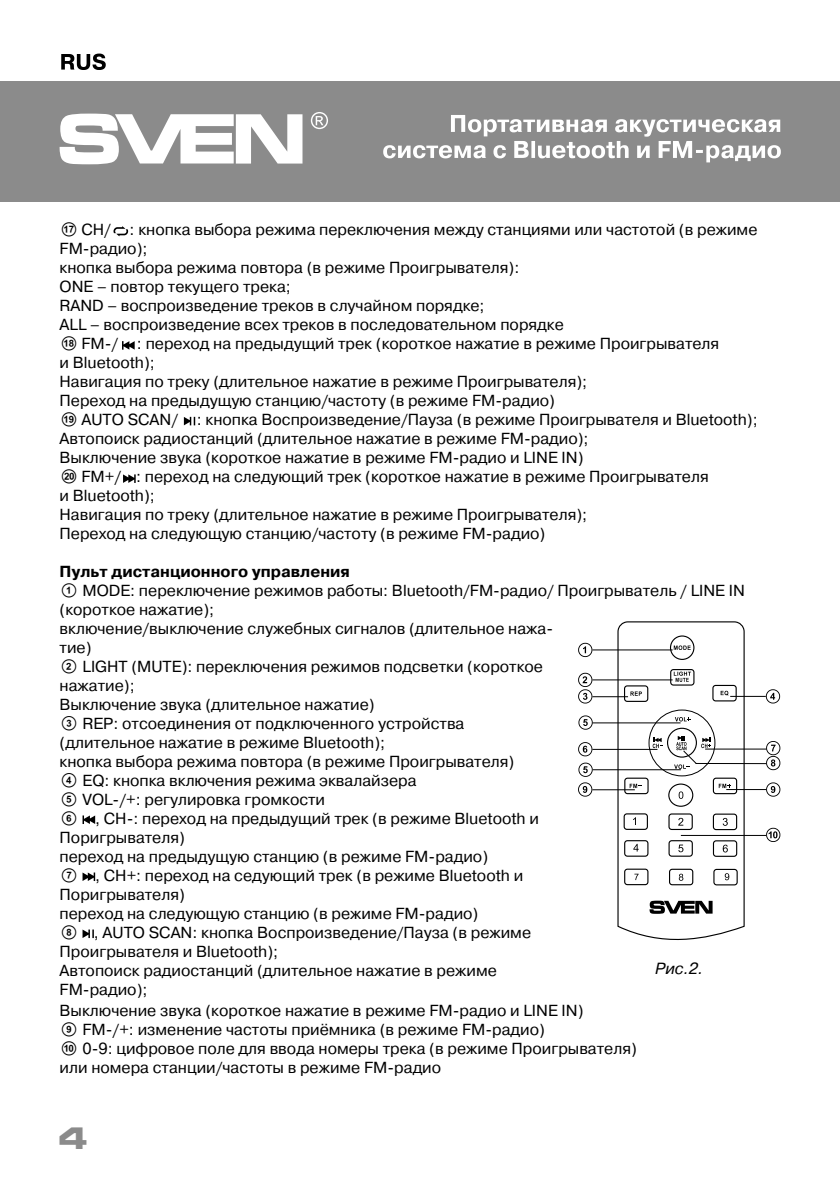
<style>
.page{position:relative;width:840px;height:1191px;background:#fff}
.page>*{position:absolute;margin:0;border:0;box-sizing:border-box;transform-origin:0 0}
.t1{font:700 30px "Micra";color:#8b8b8b}
.t2{font:italic 16.2px "Pragmatica";color:#000}
.t3{font:16px/19px "Pragmatica";color:#000}
.s1{font-family:"SVEN"}
.s2{font-weight:700}
</style>
<div class="page">
<div style="left:0;top:81px;width:839px;height:121px;background:#8b8b8b"></div>
<svg style="left:383px;top:115px;width:397px;height:47px"></svg>
<svg style="left:60px;top:114px;width:242px;height:50px"></svg>
<svg style="left:311px;top:112px;width:17px;height:17px"></svg>
<svg style="left:61px;top:54px;width:45px;height:16px"></svg>
<svg style="left:113px;top:226px;width:15px;height:10px"></svg>
<svg style="left:122px;top:341px;width:13px;height:9px"></svg>
<svg style="left:184px;top:417px;width:11px;height:8px"></svg>
<svg style="left:123px;top:474px;width:13px;height:9px"></svg>
<svg style="left:616px;top:621px;width:128px;height:319px"></svg>
<svg style="left:634px;top:873px;width:4px;height:7px"></svg>
<svg style="left:678px;top:873px;width:5px;height:7px"></svg>
<svg style="left:724px;top:873px;width:4px;height:7px"></svg>
<svg style="left:673px;top:671px;width:17px;height:11px"></svg>
<svg style="left:673px;top:645px;width:17px;height:5px"></svg>
<svg style="left:674px;top:717px;width:16px;height:4px"></svg>
<svg style="left:720px;top:691px;width:8px;height:4px"></svg>
<svg style="left:630px;top:691px;width:11px;height:5px"></svg>
<svg style="left:649px;top:900px;width:63px;height:13px"></svg>
<svg style="left:578px;top:643px;width:14px;height:14px"></svg>
<svg style="left:578px;top:673px;width:14px;height:30px"></svg>
<hr style="left:592px;top:649px;width:80px;height:1px;background:#000">
<hr style="left:592px;top:679px;width:80px;height:1px;background:#000">
<hr style="left:592px;top:696px;width:35px;height:1px;background:#000">
<hr style="left:729px;top:696px;width:36px;height:1px;background:#000">
<svg style="left:765px;top:689px;width:14px;height:14px"></svg>
<svg style="left:578px;top:715px;width:14px;height:14px"></svg>
<hr style="left:592px;top:722px;width:88px;height:1px;background:#000">
<hr style="left:592px;top:769px;width:88px;height:1px;background:#000">
<hr style="left:592px;top:749px;width:65px;height:1px;background:#000">
<svg style="left:578px;top:742px;width:14px;height:14px"></svg>
<hr style="left:592px;top:789px;width:42px;height:1px;background:#000">
<svg style="left:578px;top:762px;width:14px;height:34px"></svg>
<svg style="left:623px;top:727px;width:157px;height:130px"></svg>
<svg style="left:82px;top:815px;width:13px;height:9px"></svg>
<svg style="left:82px;top:872px;width:13px;height:9px"></svg>
<svg style="left:82px;top:929px;width:12px;height:9px"></svg>
<p class="t3" style="left:60px;top:221px;width:699px"><span class="s1">Q</span> CH/ : кнопка выбора режима переключения между станциями или частотой (в режиме FM-радио);<br>кнопка выбора режимa повтора (в режиме Проигрывателя):<br>ONE – повтор текущего трека;<br>RAND – воспроизведение треков в случайном порядке;<br>ALL – воспроизведение всех треков в последовательном порядке<br><span class="s1">R</span> FM-/ : переход на предыдущий трек (короткое нажатие в режиме Проигрывателя<br>и Bluetooth);<br>Навигация по треку (длительное нажатие в режиме Проигрывателя);<br>Переход на предыдущую станцию/частоту (в режиме FM-радио)<br><span class="s1">S</span> AUTO SCAN/ : кнопка Воспроизведение/Пауза (в режиме Проигрывателя и Bluetooth); Автопоиск радиостанций (длительное нажатие в режиме FM-радио);<br>Выключение звука (короткое нажатие в режиме FM-радио и LINE IN)<br><span class="s1">T</span> FM+/ : переход на следующий трек (короткое нажатие в режиме Проигрывателя<br>и Bluetooth);<br>Навигация по треку (длительное нажатие в режиме Проигрывателя);<br>Переход на следующую станцию/частоту (в режиме FM-радио)</p>
<p class="t3" style="left:60px;top:563px;width:686px"><span class="s2">Пульт дистанционного управления<br></span><span class="s1">A</span> MODE: переключение режимов работы: Bluetooth/FM-радио/ Проигрыватель / LINE IN (короткое нажатие);</p>
<p class="t3" style="left:60px;top:619px;width:494px">включение/выключение служебных сигналов (длительное нажа&shy;тие)<br><span class="s1">B</span> LIGHT (MUTE): переключения режимов подсветки (короткое нажатие);<br>Выключение звука (длительное нажатие)<br><span class="s1">C</span> REP: отсоединения от подключенного устройства (длительное нажатие в режиме Bluetooth);<br>кнопка выбора режимa повтора (в режиме Проигрывателя)<br><span class="s1">D</span> EQ: кнопка включения режима эквалайзера<br><span class="s1">E</span> VOL-/+: регулировка громкости<br><span class="s1">F</span> , CH-: переход на предыдущий трек (в режиме Bluetooth и Поригрывателя)<br>переход на предыдущую станцию (в режиме FM-радио)<br><span class="s1">G</span> , CH+: переход на седующий трек (в режиме Bluetooth и Поригрывателя)<br>переход на следующую станцию (в режиме FM-радио)<br><span class="s1">H</span> , AUTO SCAN: кнопка Воспроизведение/Пауза (в режиме Проигрывателя и Bluetooth);<br>Автопоиск радиостанций (длительное нажатие в режиме FM-радио);</p>
<p class="t3" style="left:60px;top:1001px;width:578px">Выключение звука (короткое нажатие в режиме FM-радио и LINE IN)<br><span class="s1">I</span> FM-/+: изменение частоты приёмника (в режиме FM-радио)<br><span class="s1">J</span> 0-9: цифровое поле для ввода номеры трека (в режиме Проигрывателя) или номера станции/частоты в режиме FM-радио</p>
<p class="t2" style="left:654px;top:958px;width:50px">Рис.2.</p>
<h1 class="t1" style="left:59px;top:1122px;width:32px">4</h1>
</div>
